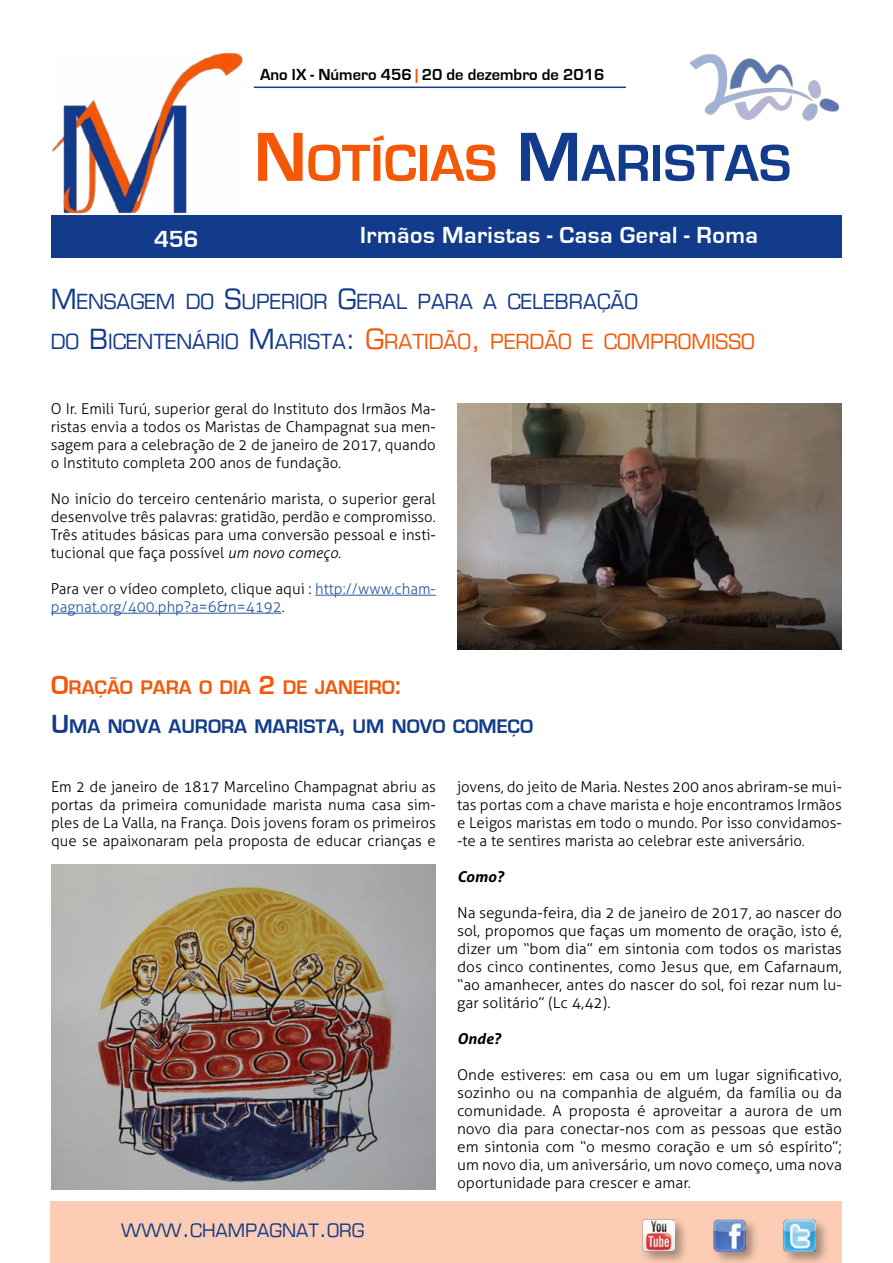
<style>
.page{position:relative;width:893px;height:1263px;background:#fff}
.page>*{position:absolute;margin:0;border:0;box-sizing:border-box;transform-origin:0 0}
.t1{font:700 54px "Eurostile";color:#f45706}
.t2{font:700 24px "Eurostile";letter-spacing:.02em;color:#fff}
.t3{font:20.25px/39.8px "Eurostile";color:#123b8b}
.t4{font:700 20.25px/39.8px "Eurostile";color:#123b8b}
.t5{font:18px "Eurostile";color:#123b8b}
.t6{font:700 16.5px "Eurostile";color:#000}
.t7{font:300 15px/18px "Aller";color:#000;text-align:justify}
.t8{font:300 15px/18px "Aller";color:#275b9b}
.t9{font:italic 700 15px "Aller";color:#000}
.s1{color:#f45706}
.s2{font-size:72px}
.s3{font-size:72px;color:#123b8b}
.s4{color:#123b8b}
.s5{font-size:27px}
.s6{font-size:27px;color:#f45706}
.s7{font-style:italic}
.s8{color:#000}
.s9{font-size:24px}
</style>
<div class="page">
<div style="left:51px;top:215px;width:791px;height:43px;background:#123b8b"></div>
<div style="left:50px;top:1201px;width:792px;height:62px;background:#fccdb4"></div>
<div style="left:710px;top:1216px;width:49px;height:47px;background:#000;opacity:.35"></div>
<img style="left:713px;top:1219px;width:32px;height:32px">
<div style="left:781px;top:1216px;width:49px;height:47px;background:#000;opacity:.35"></div>
<img style="left:784px;top:1219px;width:32px;height:32px">
<hr style="left:254px;top:87px;width:372px;height:1px;background:#123b8b">
<div style="left:640px;top:1216px;width:48px;height:47px;background:#000;opacity:.35"></div>
<img style="left:642px;top:1219px;width:33px;height:32px">
<img style="left:52px;top:52px;width:191px;height:162px">
<img style="left:690px;top:54px;width:149px;height:67px">
<hr style="left:315px;top:595px;width:121px;height:1px;background:#275b9b">
<hr style="left:51px;top:613px;width:231px;height:1px;background:#275b9b">
<img style="left:51px;top:864px;width:385px;height:325px">
<img style="left:457px;top:404px;width:385px;height:245px">
<p class="t6" style="left:260px;top:66px;width:346px">Ano IX - Número 456 <span class="s1">|</span> 20 de dezembro de 2016</p>
<h1 class="t1" style="left:254px;top:134px;width:539px"><span class="s2">N</span>OTÍCIAS <span class="s3">M</span><span class="s4">ARISTAS</span></h1>
<h2 class="t2" style="left:154px;top:226px;width:46px">456</h2>
<h2 class="t2" style="left:360px;top:222px;width:399px">Irmãos Maristas - Casa Geral - Roma</h2>
<h3 class="t3" style="left:51px;top:282px;width:705px"><span class="s5">M</span>ENSAGEM DO <span class="s5">S</span>UPERIOR <span class="s5">G</span>ERAL PARA A CELEBRAÇÃO<br>DO <span class="s5">B</span>ICENTENÁRIO <span class="s5">M</span>ARISTA<span class="s5">:</span> <span class="s6">G</span><span class="s1">RATIDÃO</span><span class="s6">,</span> <span class="s1">PERDÃO E COMPROMISSO</span></h3>
<p class="t7" style="left:51px;top:400px;width:387px">O Ir. Emili Turú, superior geral do Instituto dos Irmãos Ma&shy;ristas envia a todos os Maristas de Champagnat sua men&shy;sagem para a celebração de 2 de janeiro de 2017, quando o Instituto completa 200 anos de fundação.</p>
<p class="t7" style="left:51px;top:490px;width:386px">No início do terceiro centenário marista, o superior geral desenvolve três palavras: gratidão, perdão e compromisso.<br>Três atitudes básicas para uma conversão pessoal e insti&shy;tucional que faça possível <span class="s7">um novo começo.</span></p>
<p class="t8" style="left:51px;top:580px;width:387px"><span class="s8">Para ver o vídeo completo, clique aqui :</span> http://www.cham&shy;pagnat.org/400.php?a=6&amp;n=4192<span class="s8">.</span></p>
<h3 class="t4" style="left:51px;top:667px;width:484px"><span class="s6">O</span><span class="s1">RAÇÃO PARA O DIA</span> <span class="s6">2</span> <span class="s1">DE JANEIRO</span><span class="s6">:<br></span><span class="s5">U</span>MA NOVA AURORA MARISTA<span class="s5">,</span> UM NOVO COMEÇO</h3>
<p class="t7" style="left:51px;top:778px;width:386px">Em 2 de janeiro de 1817 Marcelino Champagnat abriu as portas da primeira comunidade marista numa casa sim&shy;ples de La Valla, na França. Dois jovens foram os primeiros que se apaixonaram pela proposta de educar crianças e</p>
<p class="t7" style="left:457px;top:778px;width:386px">jovens, do jeito de Maria. Nestes 200 anos abriram-se mui&shy;tas portas com a chave marista e hoje encontramos Irmãos e Leigos maristas em todo o mundo. Por isso convidamos--te a te sentires marista ao celebrar este aniversário.</p>
<p class="t9" style="left:457px;top:867px;width:48px">Como?</p>
<p class="t7" style="left:457px;top:904px;width:386px">Na segunda-feira, dia 2 de janeiro de 2017, ao nascer do sol, propomos que faças um momento de oração, isto é, dizer um “bom dia” em sintonia com todos os maristas dos cinco continentes, como Jesus que, em Cafarnaum, “ao amanhecer, antes do nascer do sol, foi rezar num lu&shy;gar solitário” (Lc 4,42).</p>
<p class="t9" style="left:457px;top:1029px;width:45px">Onde?</p>
<p class="t7" style="left:457px;top:1066px;width:386px">Onde estiveres: em casa ou em um lugar significativo, sozinho ou na companhia de alguém, da família ou da comunidade. A proposta é aproveitar a aurora de um novo dia para conectar-nos com as pessoas que estão em sintonia com “o mesmo coração e um só espírito”; um novo dia, um aniversário, um novo começo, uma nova oportunidade para crescer e amar.</p>
<p class="t5" style="left:121px;top:1219px;width:245px">WWW<span class="s9">.</span>CHAMPAGNAT<span class="s9">.</span>ORG</p>
</div>
